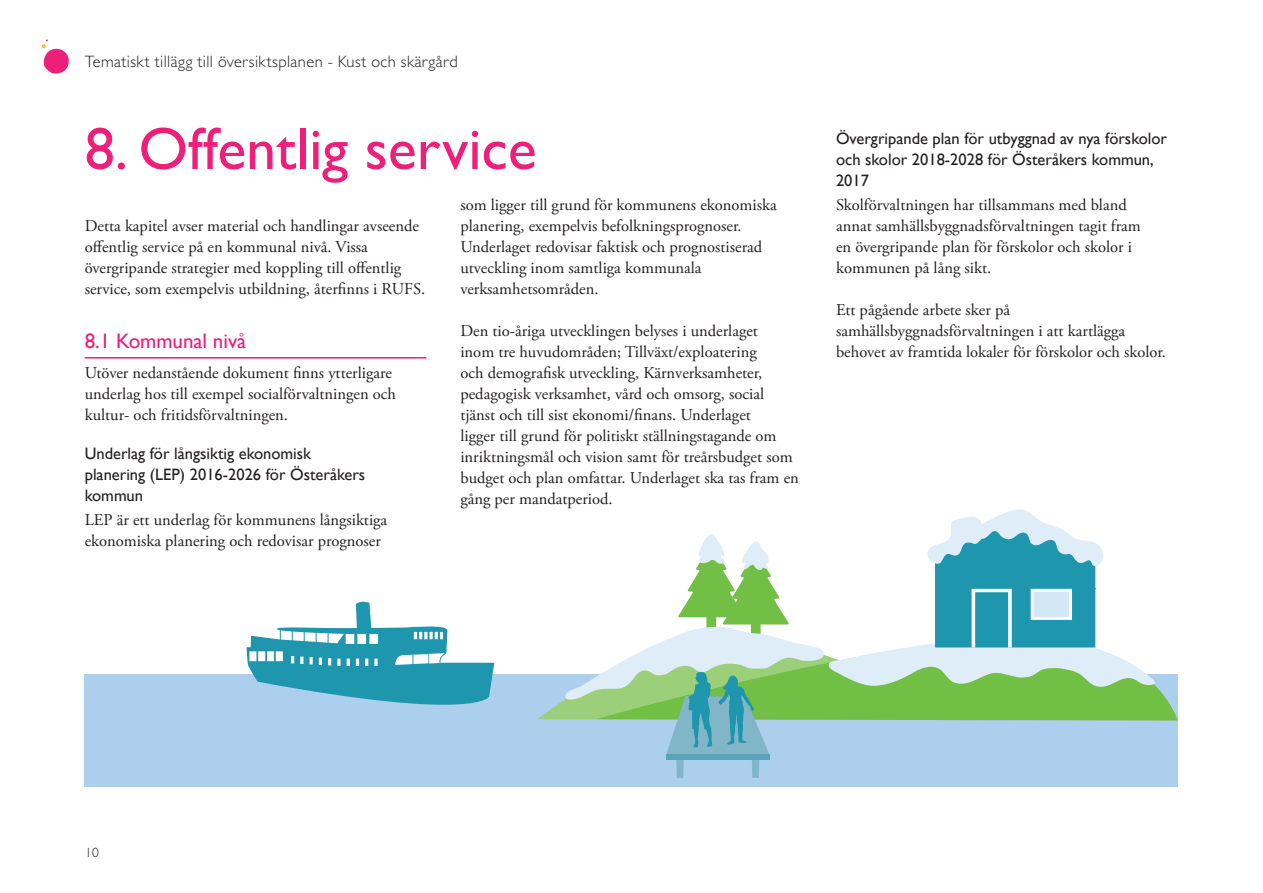
<style>
.page{position:relative;width:1263px;height:893px;background:#fff}
.page>*{position:absolute;margin:0;border:0;box-sizing:border-box;transform-origin:0 0}
.Rubrik_1_rosa_2{font:60px "Gill Sans";color:#ee1e7b}
.Rubrik_2_Linje_rosa{font:21px "Gill Sans";color:#ee1e7b}
.Bröd{font:16.5px/21px "Adobe Garamond Pro";color:#231f20}
.Rubrik_4{font:16.5px/21px "Gill Sans";color:#231f20}
.t1{font:300 16.5px "Gill Sans MT Pro";letter-spacing:.025em;color:#231f20}
.t2{font:300 13.5px "Gill Sans MT Pro";color:#231f20}
</style>
<div class="page">
<svg style="left:42px;top:39px;width:27px;height:35px"></svg>
<div style="left:85px;top:674px;width:1093px;height:112px;background:#accfed"></div>
<hr style="left:85px;top:357px;width:341px;height:2px;background:#ee1e7b">
<svg style="left:537px;top:509px;width:641px;height:269px"></svg>
<svg style="left:247px;top:601px;width:247px;height:104px"></svg>
<p class="t1" style="left:85px;top:51px;width:374px">Tematiskt tillägg till översiktsplanen - Kust och skärgård</p>
<p class="Rubrik_1_rosa_2" style="left:85px;top:114px;width:453px">8. Offentlig service</p>
<p class="Bröd" style="left:85px;top:216px;width:342px">Detta kapitel avser material och handlingar avseende offentlig service på en kommunal nivå. Vissa övergripande strategier med koppling till offentlig service, som exempelvis utbildning, återfinns i RUFS.</p>
<p class="Rubrik_2_Linje_rosa" style="left:85px;top:329px;width:163px">8.1 Kommunal nivå</p>
<p class="Bröd" style="left:85px;top:363px;width:313px">Utöver nedanstående dokument finns ytterligare underlag hos till exempel socialförvaltningen och kultur- och fritidsförvaltningen.</p>
<p class="Rubrik_4" style="left:85px;top:443px;width:282px">Underlag för långsiktig ekonomisk planering (LEP) 2016-2026 för Österåkers kommun</p>
<p class="Bröd" style="left:85px;top:510px;width:304px">LEP är ett underlag för kommunens långsiktiga ekonomiska planering och redovisar prognoser</p>
<p class="Bröd" style="left:460px;top:195px;width:318px">som ligger till grund för kommunens ekonomiska planering, exempelvis befolkningsprognoser.<br>Underlaget redovisar faktisk och prognostiserad utveckling inom samtliga kommunala verksamhetsområden.</p>
<p class="Bröd" style="left:460px;top:321px;width:340px">Den tio-åriga utvecklingen belyses i underlaget<br>inom tre huvudområden; Tillväxt/exploatering<br>och demografisk utveckling, Kärnverksamheter, pedagogisk verksamhet, vård och omsorg, social tjänst och till sist ekonomi/finans. Underlaget<br>ligger till grund för politiskt ställningstagande om inriktningsmål och vision samt för treårsbudget som budget och plan omfattar. Underlaget ska tas fram en gång per mandatperiod.</p>
<p class="Rubrik_4" style="left:836px;top:128px;width:333px">Övergripande plan för utbyggnad av nya förskolor och skolor 2018-2028 för Österåkers kommun,<br>2017</p>
<p class="Bröd" style="left:836px;top:195px;width:306px">Skolförvaltningen har tillsammans med bland annat samhällsbyggnadsförvaltningen tagit fram en övergripande plan för förskolor och skolor i kommunen på lång sikt.</p>
<p class="Bröd" style="left:836px;top:300px;width:331px">Ett pågående arbete sker på samhällsbyggnadsförvaltningen i att kartlägga behovet av framtida lokaler för förskolor och skolor.</p>
<p class="t2" style="left:85px;top:844px;width:15px">10</p>
</div>
